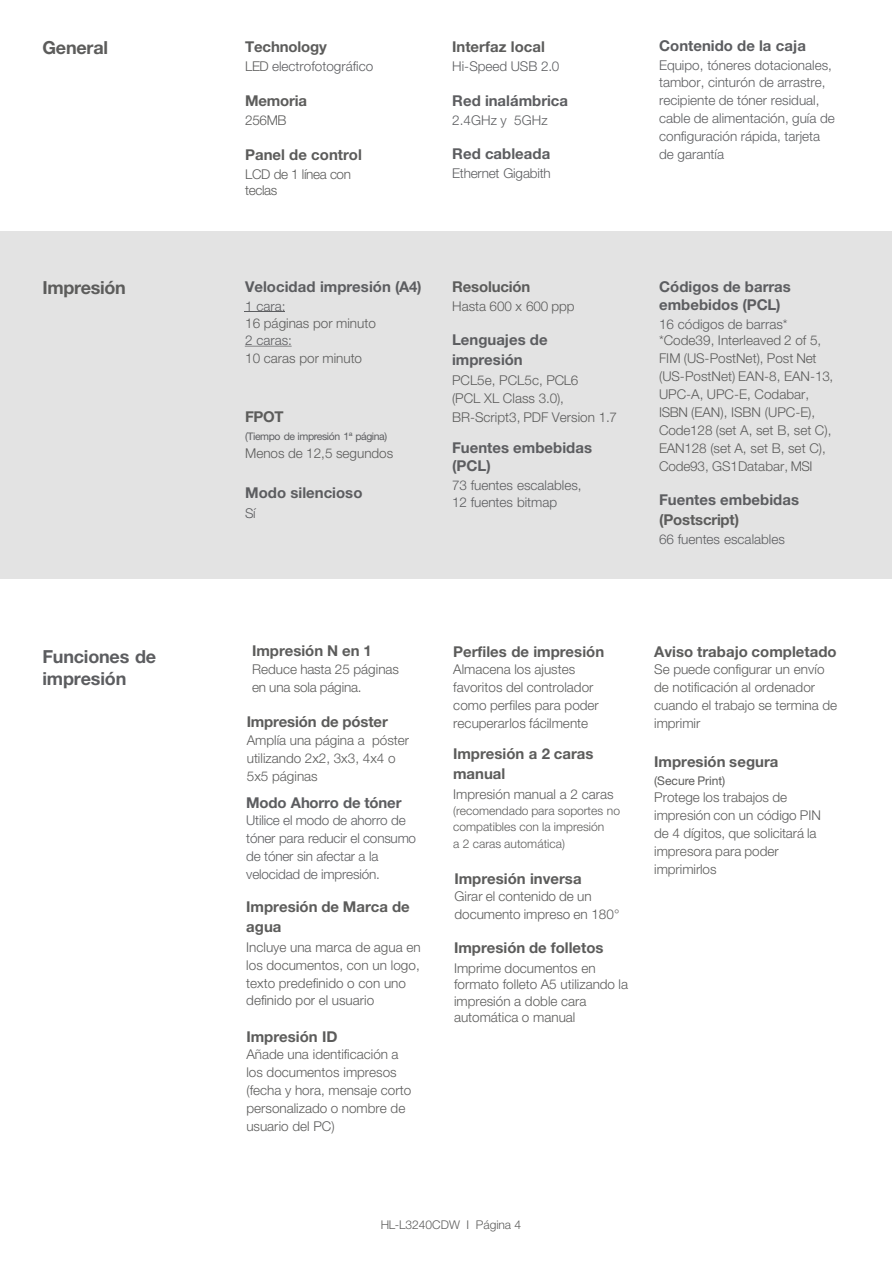
<style>
.page{position:relative;width:893px;height:1263px;background:#fff}
.page>*{position:absolute;margin:0;border:0;box-sizing:border-box;transform-origin:0 0}
.t1{font:700 18px/22.4px "Helvetica Neue LTW1 G";letter-spacing:-.01em;color:#5c5d60}
.t2{font:700 18px "Helvetica Neue LTW1 G";letter-spacing:-.015em;color:#5c5c5b}
.t3{font:700 15px/19.8px "Helvetica Neue LTW1 G";letter-spacing:-.005em;color:#5c5c5b}
.t4{font:700 15px/18px "Helvetica Neue LTW1 G";color:#5c5d60}
.t5{font:300 13.5px/18px "Helvetica Neue LTW1 G";color:#5c5c5b}
.t6{font:300 13.5px/17.9px "Helvetica Neue LTW1 G";color:#5c5d60}
.t7{font:300 13.5px/16.2px "Helvetica Neue LTW1 G";letter-spacing:-.025em;color:#5c5c5b}
.t8{font:300 12px/15.9px "Helvetica Neue LTW1 G";color:#5c5c5b}
.t9{font:12px "Helvetica Neue LTW1 G";letter-spacing:-.005em;color:#5c5c5b}
.t10{font:10.5px "Helvetica Neue LTW1 G";letter-spacing:-.04em;color:#5c5d60}
.s1{color:#5c5c5b}
</style>
<div class="page">
<div style="left:0;top:231px;width:892px;height:348px;background:#e3e3e3"></div>
<hr style="left:245px;top:312px;width:40px;height:1px;background:#5c5d60">
<svg style="left:245px;top:346px;width:47px;height:1px"></svg>
<p class="t2" style="left:42px;top:41px;width:67px">General</p>
<p class="t3" style="left:245px;top:39px;width:83px">Technology</p>
<p class="t6" style="left:245px;top:59px;width:130px"><span class="s1">LED</span> electrofotográfico</p>
<p class="t3" style="left:245px;top:93px;width:63px">Memoria</p>
<p class="t5" style="left:245px;top:113px;width:43px">256MB</p>
<p class="t3" style="left:245px;top:147px;width:118px">Panel de control</p>
<p class="t7" style="left:245px;top:168px;width:107px">LCD de 1 línea con teclas</p>
<p class="t3" style="left:452px;top:39px;width:94px">Interfaz local</p>
<p class="t6" style="left:452px;top:59px;width:109px">Hi-Speed USB 2.0</p>
<p class="t4" style="left:452px;top:94px;width:117px">Red inalámbrica</p>
<p class="t6" style="left:452px;top:113px;width:97px">2.4GHz y 5GHz</p>
<p class="t4" style="left:659px;top:39px;width:148px">Contenido de la caja</p>
<p class="t6" style="left:659px;top:58px;width:177px">Equipo, tóneres dotacionales, tambor, cinturón de arrastre, recipiente de tóner residual, cable de alimentación, guía de configuración rápida, tarjeta</p>
<p class="t4" style="left:452px;top:147px;width:100px">Red cableada</p>
<p class="t6" style="left:659px;top:147px;width:66px">de garantía</p>
<p class="t6" style="left:452px;top:166px;width:100px">Ethernet Gigabith</p>
<p class="t2" style="left:42px;top:281px;width:85px">Impresión</p>
<p class="t4" style="left:245px;top:280px;width:178px">Velocidad impresión (A4)</p>
<p class="t6" style="left:245px;top:299px;width:42px">1 cara:</p>
<p class="t5" style="left:245px;top:316px;width:132px">16 páginas por minuto</p>
<p class="t6" style="left:245px;top:333px;width:48px">2 caras:</p>
<p class="t5" style="left:245px;top:351px;width:118px">10 caras por minuto</p>
<p class="t3" style="left:245px;top:409px;width:40px">FPOT</p>
<p class="t10" style="left:245px;top:433px;width:144px">(Tiempo de impresión 1ª página)</p>
<p class="t5" style="left:245px;top:446px;width:150px">Menos de 12,5 segundos</p>
<p class="t4" style="left:245px;top:486px;width:119px">Modo silencioso</p>
<p class="t6" style="left:245px;top:507px;width:12px">Sí</p>
<p class="t3" style="left:452px;top:279px;width:80px">Resolución</p>
<p class="t5" style="left:452px;top:299px;width:124px">Hasta 600 x 600 ppp</p>
<p class="t4" style="left:452px;top:332px;width:97px;line-height:19.8px">Lenguajes de impresión</p>
<p class="t5" style="left:452px;top:373px;width:128px">PCL5e, PCL5c, PCL6 (PCL XL Class 3.0),</p>
<p class="t5" style="left:452px;top:410px;width:166px">BR-Script3, PDF Version 1.7</p>
<p class="t4" style="left:452px;top:441px;width:141px">Fuentes embebidas (PCL)</p>
<p class="t6" style="left:452px;top:478px;width:131px">73 fuentes escalables,</p>
<p class="t6" style="left:452px;top:496px;width:107px">12 fuentes bitmap</p>
<p class="t4" style="left:659px;top:280px;width:133px">Códigos de barras embebidos (PCL)</p>
<p class="t6" style="left:659px;top:317px;width:130px">16 códigos de barras*</p>
<p class="t5" style="left:659px;top:333px;width:176px">*Code39, Interleaved 2 of 5,<br>FIM (US-PostNet), Post Net (US-PostNet) EAN-8, EAN-13,<br>UPC-A, UPC-E, Codabar,<br>ISBN (EAN), ISBN (UPC-E),<br>Code128 (set A, set B, set C),<br>EAN128 (set A, set B, set C),<br>Code93, GS1Databar, MSI</p>
<p class="t4" style="left:659px;top:493px;width:141px">Fuentes embebidas</p>
<p class="t3" style="left:659px;top:512px;width:82px">(Postscript)</p>
<p class="t6" style="left:659px;top:532px;width:127px">66 fuentes escalables</p>
<p class="t1" style="left:42px;top:648px;width:115px">Funciones de impresión</p>
<p class="t3" style="left:252px;top:643px;width:121px">Impresión N en 1</p>
<p class="t5" style="left:252px;top:662px;width:149px">Reduce hasta 25 páginas en una sola página.</p>
<p class="t3" style="left:247px;top:714px;width:143px">Impresión de póster</p>
<p class="t5" style="left:247px;top:733px;width:164px">Amplía una página a póster utilizando 2x2, 3x3, 4x4 o<br>5x5 páginas</p>
<p class="t4" style="left:246px;top:796px;width:157px">Modo Ahorro de tóner</p>
<p class="t6" style="left:246px;top:814px;width:171px">Utilice el modo de ahorro de tóner para reducir el consumo de tóner sin afectar a la velocidad de impresión.</p>
<p class="t3" style="left:246px;top:899px;width:165px">Impresión de Marca de agua</p>
<p class="t5" style="left:246px;top:940px;width:176px">Incluye una marca de agua en los documentos, con un logo, texto predefinido o con uno definido por el usuario</p>
<p class="t3" style="left:246px;top:1029px;width:93px">Impresión ID</p>
<p class="t5" style="left:246px;top:1047px;width:166px">Añade una identificación a los documentos impresos (fecha y hora, mensaje corto personalizado o nombre de usuario del PC)</p>
<p class="t3" style="left:453px;top:644px;width:152px">Perfiles de impresión</p>
<p class="t5" style="left:453px;top:662px;width:147px">Almacena los ajustes favoritos del controlador como perfiles para poder recuperarlos fácilmente</p>
<p class="t3" style="left:453px;top:746px;width:142px">Impresión a 2 caras manual</p>
<p class="t5" style="left:453px;top:787px;width:162px">Impresión manual a 2 caras</p>
<p class="t8" style="left:453px;top:805px;width:168px">(recomendado para soportes no compatibles con la impresión</p>
<p class="t8" style="left:453px;top:838px;width:113px">a 2 caras automática)</p>
<p class="t3" style="left:454px;top:871px;width:129px">Impresión inversa</p>
<p class="t5" style="left:454px;top:889px;width:167px">Girar el contenido de un documento impreso en 180°</p>
<p class="t3" style="left:454px;top:940px;width:151px">Impresión de folletos</p>
<p class="t5" style="left:454px;top:962px;width:176px;line-height:16.2px">Imprime documentos en formato folleto A5 utilizando la impresión a doble cara automática o manual</p>
<p class="t3" style="left:654px;top:644px;width:184px">Aviso trabajo completado</p>
<p class="t5" style="left:654px;top:662px;width:184px">Se puede configurar un envío de notificación al ordenador cuando el trabajo se termina de imprimir</p>
<p class="t3" style="left:654px;top:754px;width:126px">Impresión segura</p>
<p class="t9" style="left:654px;top:777px;width:73px">(Secure Print)</p>
<p class="t5" style="left:654px;top:790px;width:168px">Protege los trabajos de impresión con un código PIN de 4 dígitos, que solicitará la impresora para poder imprimirlos</p>
<p class="t8" style="left:381px;top:1218px;width:142px">HL-L3240CDW I Página 4</p>
</div>
